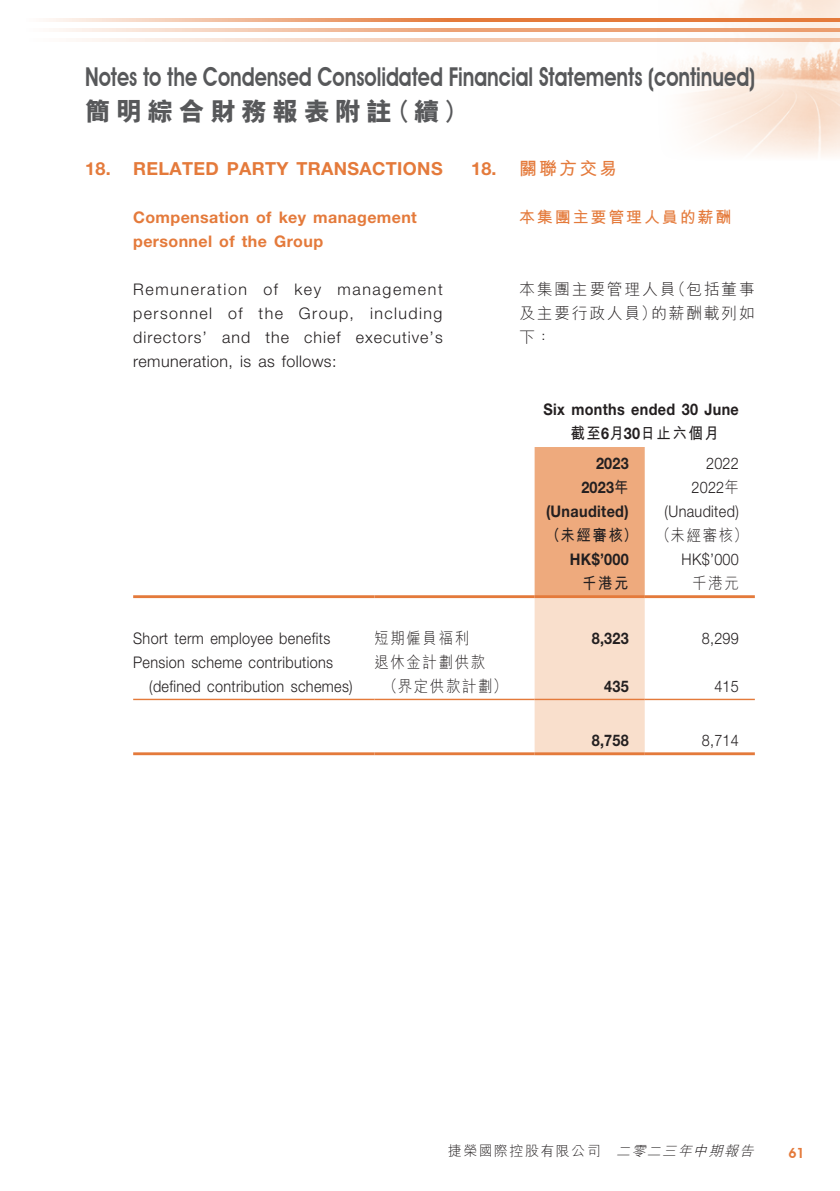
<style>
.page{position:relative;width:840px;height:1191px;background:#fff}
.page>*{position:absolute;margin:0;border:0;box-sizing:border-box;transform-origin:0 0}
.t1{font:600 26px "Avant Garde IT Cby BT";color:#57585a;scale:.77 1}
.t2{font:800 26px "M Hei HK";letter-spacing:.2em;color:#57585a}
._03_H1{font:700 18px "Helvetica Neue LT Std";letter-spacing:.02em;color:#e47a3b}
._03_H1-2{font:700 18px "M Hei HK";letter-spacing:.115em;color:#e47a3b}
._13_____P4{font:300 16px/24px "Helvetica Neue LT Std";letter-spacing:.065em;color:#231f20;text-align:justify}
._15_Table_Stub{font:300 16px/24px "Helvetica Neue LT Std";letter-spacing:.025em;color:#231f20;scale:.9 1}
._12___P2{font:700 16px "Helvetica Neue LT Std";letter-spacing:.025em;color:#231f20;scale:.9 1}
._04___H2{font:700 16px/24px "Helvetica Neue LT Std";letter-spacing:.025em;color:#e47a3b}
._13_____P4-2{font:300 16px/24px "M Hei HK";letter-spacing:.095em;color:#231f20;text-align:justify}
._12___P2-2{font:300 16px "Helvetica Neue LT Std";letter-spacing:.025em;color:#231f20;scale:.9 1}
._15_Table_Stub-2{font:300 16px/24px "M Hei HK";letter-spacing:.115em;color:#231f20;scale:.9 1}
._12___P2-3{font:700 16px "M Hei HK";letter-spacing:.115em;color:#231f20;scale:.9 1}
._26___P2__Note{font:700 16px "Helvetica Neue LT Std";letter-spacing:.015em;color:#231f20;scale:.9 1}
._26___P2__Note-2{font:300 16px "Helvetica Neue LT Std";letter-spacing:.015em;color:#231f20;scale:.9 1}
._04___H2-2{font:700 16px "M Hei HK";letter-spacing:.115em;color:#e47a3b}
._12___P2-4{font:300 16px "M Hei HK";letter-spacing:.115em;color:#231f20;scale:.9 1}
.t3{font:300 14px "M Hei HK";letter-spacing:.1em;color:#231f20}
.t4{font:600 14px "Avant Garde IT Cby BT";color:#e47a3b}
.s1{font-family:"Helvetica Neue LT Std"}
.s2{font-family:"M Hei HK"}
.s3{font-style:italic}
</style>
<div class="page">
<img style="left:653px;top:0;width:186px;height:157px">
<svg style="left:46px;top:18px;width:793px;height:4px;background:#ea996a"></svg>
<svg style="left:59px;top:28px;width:780px;height:4px;background:#efb694"></svg>
<hr style="left:22px;top:39px;width:817px;height:3px;background:#e47a3b">
<svg style="left:534px;top:447px;width:110px;height:305px;background:#f3c5a5"></svg>
<hr style="left:133px;top:595px;width:241px;height:3px;background:#e47a3b">
<hr style="left:374px;top:595px;width:160px;height:3px;background:#e47a3b">
<hr style="left:534px;top:595px;width:110px;height:3px;background:#e47a3b">
<hr style="left:644px;top:595px;width:110px;height:3px;background:#e47a3b">
<hr style="left:133px;top:698px;width:241px;height:2px;background:#e47a3b">
<hr style="left:374px;top:698px;width:160px;height:2px;background:#e47a3b">
<hr style="left:534px;top:698px;width:110px;height:2px;background:#e47a3b">
<hr style="left:644px;top:698px;width:110px;height:2px;background:#e47a3b">
<hr style="left:133px;top:752px;width:241px;height:3px;background:#e47a3b">
<hr style="left:374px;top:752px;width:160px;height:3px;background:#e47a3b">
<hr style="left:534px;top:752px;width:110px;height:3px;background:#e47a3b">
<hr style="left:644px;top:752px;width:110px;height:3px;background:#e47a3b">
<h1 class="t1" style="left:85px;top:61px;width:871px">Notes to the Condensed Consolidated Financial Statements (continued)</h1>
<h1 class="t2" style="left:85px;top:94px;width:384px">簡明綜合財務報表附註（續）</h1>
<p class="_03_H1" style="left:85px;top:157px;width:359px">18. RELATED PARTY TRANSACTIONS</p>
<p class="_04___H2" style="left:133px;top:205px;width:285px">Compensation of key management personnel of the Group</p>
<p class="_13_____P4" style="left:133px;top:277px;width:311px">Remuneration of key management personnel of the Group, including directors’ and the chief executive’s remuneration, is as follows:</p>
<p class="_03_H1-2" style="left:471px;top:155px;width:148px"><span class="s1">18.</span> 關聯方交易</p>
<p class="_04___H2-2" style="left:519px;top:205px;width:214px">本集團主要管理人員的薪酬</p>
<p class="_13_____P4-2" style="left:519px;top:276px;width:237px">本集團主要管理人員（包括董事及主要行政人員）的薪酬載列如下：</p>
<p class="_12___P2" style="left:543px;top:399px;width:218px">Six months ended 30 June</p>
<p class="_12___P2-3" style="left:570px;top:421px;width:166px">截至<span class="s1">6</span>月<span class="s1">30</span>日止六個月</p>
<p class="_12___P2" style="left:595px;top:453px;width:38px">2023</p>
<p class="_12___P2-2" style="left:705px;top:453px;width:38px">2022</p>
<p class="_12___P2" style="left:581px;top:477px;width:54px">2023<span class="s2">年</span></p>
<p class="_12___P2-2" style="left:691px;top:477px;width:54px">2022<span class="s2">年</span></p>
<p class="_12___P2" style="left:545px;top:501px;width:93px">(Unaudited)</p>
<p class="_12___P2-2" style="left:664px;top:501px;width:84px">(Unaudited)</p>
<p class="_12___P2-3" style="left:545px;top:523px;width:103px">（未經審核）</p>
<p class="_12___P2-4" style="left:655px;top:524px;width:103px">（未經審核）</p>
<p class="_12___P2" style="left:569px;top:549px;width:67px">HK$’000</p>
<p class="_12___P2-2" style="left:681px;top:549px;width:65px">HK$’000</p>
<p class="_12___P2-3" style="left:582px;top:571px;width:53px">千港元</p>
<p class="_12___P2-4" style="left:692px;top:572px;width:53px">千港元</p>
<p class="_15_Table_Stub" style="left:133px;top:626px;width:220px">Short term employee benefits</p>
<p class="_15_Table_Stub-2" style="left:374px;top:625px;width:107px">短期僱員福利</p>
<p class="_26___P2__Note" style="left:591px;top:628px;width:42px">8,323</p>
<p class="_26___P2__Note-2" style="left:701px;top:628px;width:42px">8,299</p>
<p class="_15_Table_Stub" style="left:149px;top:650px;width:227px;text-indent:-16px">Pension scheme contributions (defined contribution schemes)</p>
<p class="_15_Table_Stub-2" style="left:383px;top:649px;width:139px;text-indent:-9px">退休金計劃供款<br>（界定供款計劃）</p>
<p class="_26___P2__Note" style="left:604px;top:676px;width:29px">435</p>
<p class="_26___P2__Note-2" style="left:714px;top:676px;width:29px">415</p>
<p class="_26___P2__Note" style="left:591px;top:730px;width:42px">8,758</p>
<p class="_26___P2__Note-2" style="left:701px;top:730px;width:42px">8,714</p>
<p class="t3" style="left:447px;top:1141px;width:312px">捷榮國際控股有限公司 <span class="s3">二零二三年中期報告</span></p>
<p class="t4" style="left:787px;top:1144px;width:18px">61</p>
</div>
